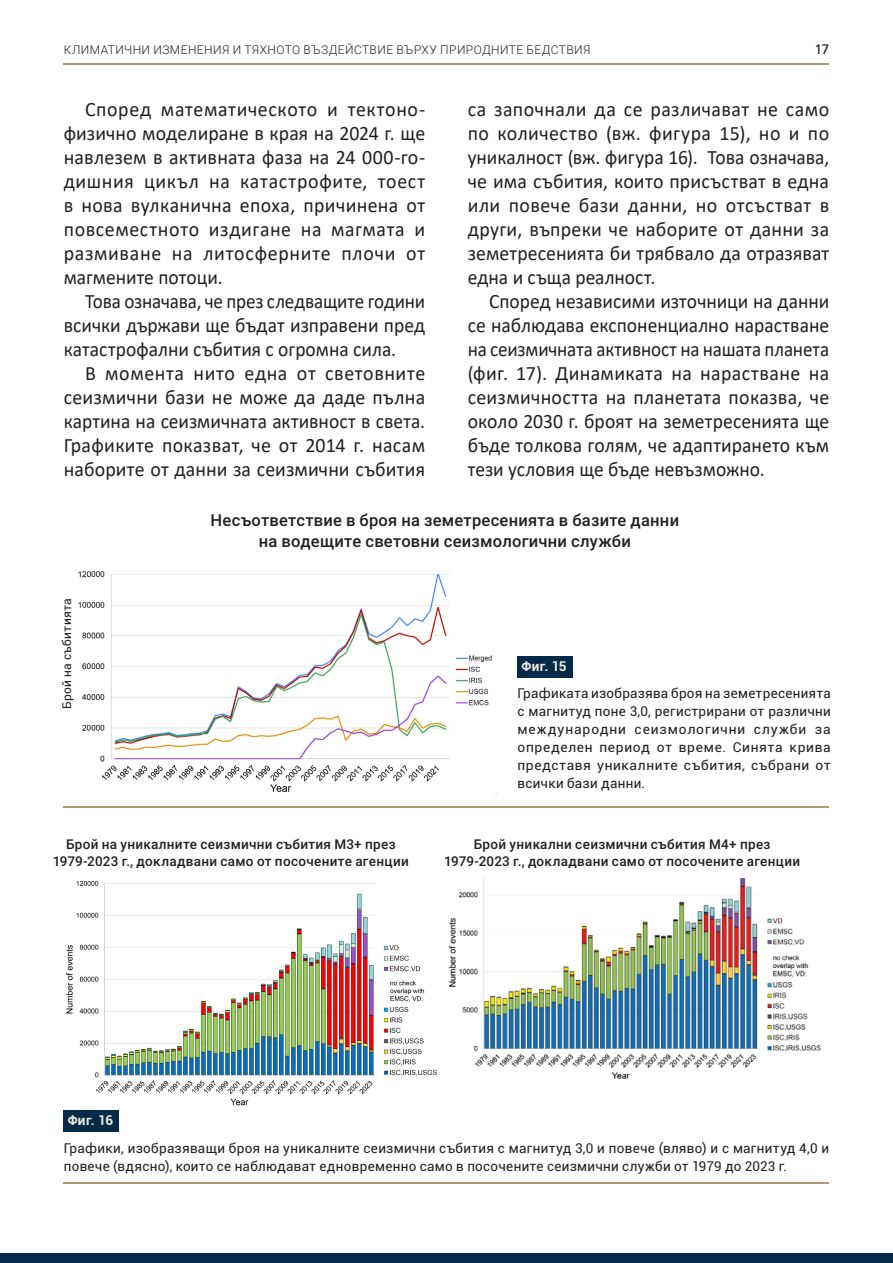
<style>
.page{position:relative;width:893px;height:1263px;background:#fff}
.page>*{position:absolute;margin:0;border:0;box-sizing:border-box;transform-origin:0 0}
.ОСНОВЕН-2{font:20.4px/24px "Calibri";letter-spacing:.005em;color:#231f20;text-align:justify}
.ОСНОВЕН-2-2{font:20.4px/24px "Calibri";letter-spacing:.005em;color:#231f20;text-align:justify;scale:.95 1}
.ОСНОВЕН-2-3{font:20.4px/24px "Calibri";letter-spacing:.005em;color:#231f20;text-align:justify;scale:.93 1}
.ОСНОВЕН-2-4{font:20.4px "Calibri";letter-spacing:.035em;color:#231f20}
.Верх_графика{font:500 16.5px/21px "Roboto";letter-spacing:.015em;color:#231f20;text-align:center}
.t1{font:15px "HS Grotesk Bg";color:#231f20}
.Подпись_рисунка{font:13.5px/18px "Roboto";letter-spacing:.02em;color:#231f20;text-align:justify}
.Верх_графика-2{font:500 13.5px/16.5px "Roboto";letter-spacing:.02em;color:#231f20;text-align:center}
.Сноска{font:700 13.5px "Roboto";letter-spacing:.025em;color:#ebe9dd}
.t2{font:300 12px "Roboto";letter-spacing:.035em;color:#231f20}
.Основной_Т_-_2к{font:12px "Roboto";letter-spacing:.025em;color:#231f20}
</style>
<div class="page">
<hr style="left:64px;top:63px;width:765px;height:2px;background:#b39775">
<div style="left:0;top:1253px;width:893px;height:10px;background:#052a48"></div>
<hr style="left:64px;top:806px;width:765px;height:2px;background:#b39775">
<img style="left:78px;top:571px;width:420px;height:224px">
<img style="left:63px;top:880px;width:374px;height:232px">
<img style="left:448px;top:878px;width:373px;height:201px">
<hr style="left:64px;top:1182px;width:765px;height:2px;background:#b39775">
<div style="left:517px;top:656px;width:56px;height:21px;background:#052a48"></div>
<div style="left:64px;top:1111px;width:55px;height:21px;background:#052a48"></div>
<p class="t2" style="left:64px;top:41px;width:528px">КЛИМАТИЧНИ ИЗМЕНЕНИЯ И ТЯХНОТО ВЪЗДЕЙСТВИЕ ВЪРХУ ПРИРОДНИТЕ БЕДСТВИЯ</p>
<p class="t1" style="left:814px;top:42px;width:16px">17</p>
<p class="ОСНОВЕН-2-4" style="left:85px;top:95px;width:342px">Според математическото и тектоно-</p>
<p class="ОСНОВЕН-2" style="left:64px;top:120px;width:363px">физично моделиране в края на 2024 г. ще</p>
<p class="ОСНОВЕН-2" style="left:64px;top:144px;width:363px">навлезем в активната фаза на 24 000-го-</p>
<p class="ОСНОВЕН-2" style="left:64px;top:168px;width:363px">дишния цикъл на катастрофите, тоест в нова вулканична епоха, причинена от повсеместното издигане на магмата и размиване на литосферните плочи от магмените потоци.</p>
<p class="ОСНОВЕН-2-3" style="left:64px;top:288px;width:390px;text-indent:21px">Това означава, че през следващите години всички държави ще бъдат изправени пред катастрофални събития с огромна сила.</p>
<p class="ОСНОВЕН-2" style="left:64px;top:360px;width:363px;text-indent:21px">В момента нито една от световните сеизмични бази не може да даде пълна картина на сеизмичната активност в света.<br>Графиките показват, че от 2014 г. насам наборите от данни за сеизмични събития</p>
<p class="ОСНОВЕН-2" style="left:468px;top:96px;width:363px">са започнали да се различават не само по количество (вж. фигура 15), но и по уникалност (вж. фигура 16). Това означава, че има събития, които присъстват в една или повече бази данни, но отсъстват в други, въпреки че наборите от данни за земетресенията би трябвало да отразяват една и съща реалност.</p>
<p class="ОСНОВЕН-2-2" style="left:468px;top:288px;width:382px;text-indent:21px">Според независими източници на данни се наблюдава експоненциално нарастване на сеизмичната активност на нашата планета (фиг. 17). Динамиката на нарастване на сеизмичността на планетата показва, че около 2030 г. броят на земетресенията ще бъде толкова голям, че адаптирането към тези условия ще бъде невъзможно.</p>
<p class="Верх_графика" style="left:211px;top:509px;width:470px">Несъответствие в броя на земетресенията в базите данни на водещите световни сеизмологични служби</p>
<p class="Основной_Т_-_2к" style="left:59px;top:709px;width:112px;rotate:-90deg">Брой на събитията</p>
<p class="Сноска" style="left:521px;top:656px;width:47px">Фиг. 15</p>
<p class="Подпись_рисунка" style="left:517px;top:684px;width:315px">Графиката изобразява броя на земетресенията с магнитуд поне 3,0, регистрирани от различни международни сеизмологични служби за определен период от време. Синята крива представя уникалните събития, събрани от всички бази данни.</p>
<p class="Верх_графика-2" style="left:53px;top:835px;width:358px">Брой на уникалните сеизмични събития M3+ през<br>1979-2023 г., докладвани само от посочените агенции</p>
<p class="Верх_графика-2" style="left:444px;top:835px;width:358px">Брой уникални сеизмични събития M4+ през<br>1979-2023 г., докладвани само от посочените агенции</p>
<p class="Сноска" style="left:68px;top:1111px;width:47px">Фиг. 16</p>
<p class="Подпись_рисунка" style="left:64px;top:1138px;width:767px">Графики, изобразяващи броя на уникалните сеизмични събития с магнитуд 3,0 и повече (вляво) и с магнитуд 4,0 и повече (вдясно), които се наблюдават едновременно само в посочените сеизмични служби от 1979 до 2023 г.</p>
</div>
